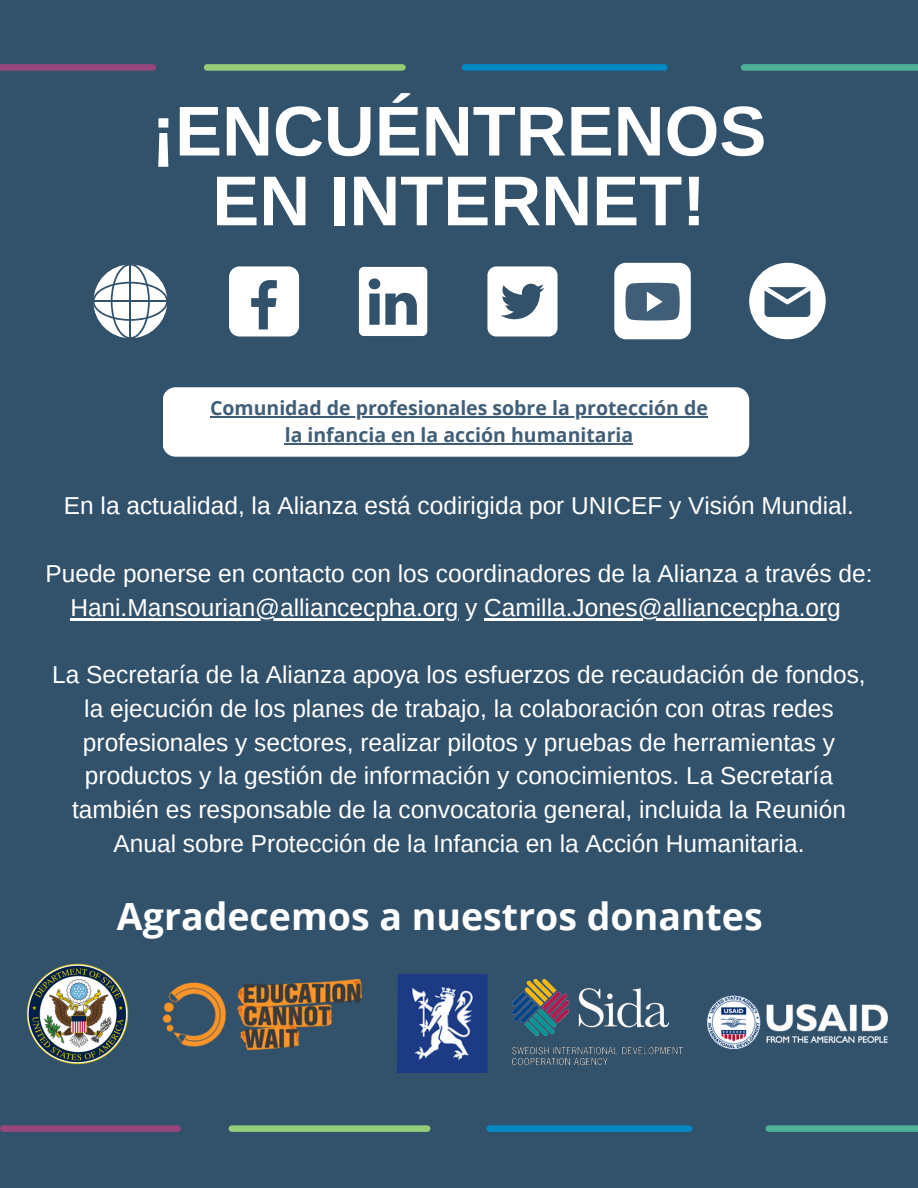
<style>
.page{position:relative;width:918px;height:1188px;background:#32516b}
.page>*{position:absolute;margin:0;border:0;box-sizing:border-box;transform-origin:0 0}
.t1{font:700 70.5px/69.8px "Arimo";color:#fff;text-align:center}
.t2{font:700 37.5px "Open Sans";color:#fff}
.t3{font:24.45px/33.8px "Arimo";color:#fff;text-align:center}
.t4{font:700 19.5px/27px "Open Sans";color:#415e78;text-align:center}
</style>
<div class="page">
<div style="left:3px;top:1125px;width:175px;height:7px;background:#97467d"></div>
<div style="left:232px;top:1125px;width:195px;height:7px;background:#95cc7a"></div>
<div style="left:490px;top:1125px;width:199px;height:7px;background:#0489c5"></div>
<div style="left:769px;top:1125px;width:149px;height:7px;background:#4eb094"></div>
<div style="left:0;top:64px;width:153px;height:7px;background:#97467d"></div>
<div style="left:207px;top:64px;width:195px;height:7px;background:#95cc7a"></div>
<div style="left:465px;top:64px;width:199px;height:7px;background:#0489c5"></div>
<div style="left:744px;top:64px;width:174px;height:7px;background:#4eb094"></div>
<svg style="left:93px;top:264px;width:74px;height:74px"></svg>
<hr style="left:129px;top:265px;width:2px;height:73px;background:#32516b">
<hr style="left:94px;top:300px;width:73px;height:2px;background:#32516b">
<div style="left:229px;top:266px;width:70px;height:71px;background:#fff;border-radius:11px"></div>
<svg style="left:251px;top:280px;width:26px;height:49px"></svg>
<svg style="left:359px;top:267px;width:68px;height:69px"></svg>
<div style="left:487px;top:266px;width:71px;height:71px;background:#fff;border-radius:9px"></div>
<svg style="left:501px;top:284px;width:43px;height:35px"></svg>
<div style="left:614px;top:263px;width:77px;height:76px;background:#fff;border-radius:12px"></div>
<svg style="left:625px;top:283px;width:55px;height:38px;background:#5d758c"></svg>
<div style="left:163px;top:387px;width:586px;height:70px;background:#fff;border-radius:13px"></div>
<svg style="left:749px;top:263px;width:77px;height:76px"></svg>
<hr style="left:70px;top:618px;width:388px;height:2px;background:#fff">
<hr style="left:484px;top:618px;width:357px;height:2px;background:#fff">
<img style="left:27px;top:964px;width:101px;height:101px">
<img style="left:164px;top:979px;width:198px;height:72px">
<img style="left:397px;top:975px;width:90px;height:98px">
<img style="left:682px;top:995px;width:206px;height:55px">
<img style="left:512px;top:979px;width:170px;height:87px">
<hr style="left:210px;top:416px;width:498px;height:1px;background:#415e78">
<hr style="left:285px;top:443px;width:348px;height:1px;background:#415e78">
<p class="t1" style="left:152px;top:96px;width:616px">¡ENCUÉNTRENOS<br>EN INTERNET!</p>
<p class="t4" style="left:210px;top:394px;width:499px">Comunidad de profesionales sobre la protección de la infancia en la acción humanitaria</p>
<p class="t3" style="left:64px;top:489px;width:792px">En la actualidad, la Alianza está codirigida por UNICEF y Visión Mundial.</p>
<p class="t3" style="left:45px;top:557px;width:829px">Puede ponerse en contacto con los coordinadores de la Alianza a través de:<br>Hani.Mansourian@alliancecpha.org y Camilla.Jones@alliancecpha.org</p>
<p class="t3" style="left:52px;top:658px;width:815px">La Secretaría de la Alianza apoya los esfuerzos de recaudación de fondos, la ejecución de los planes de trabajo, la colaboración con otras redes profesionales y sectores, realizar pilotos y pruebas de herramientas y productos y la gestión de información y conocimientos. La Secretaría también es responsable de la convocatoria general, incluida la Reunión Anual sobre Protección de la Infancia en la Acción Humanitaria.</p>
<p class="t2" style="left:117px;top:890px;width:647px">Agradecemos a nuestros donantes</p>
</div>
